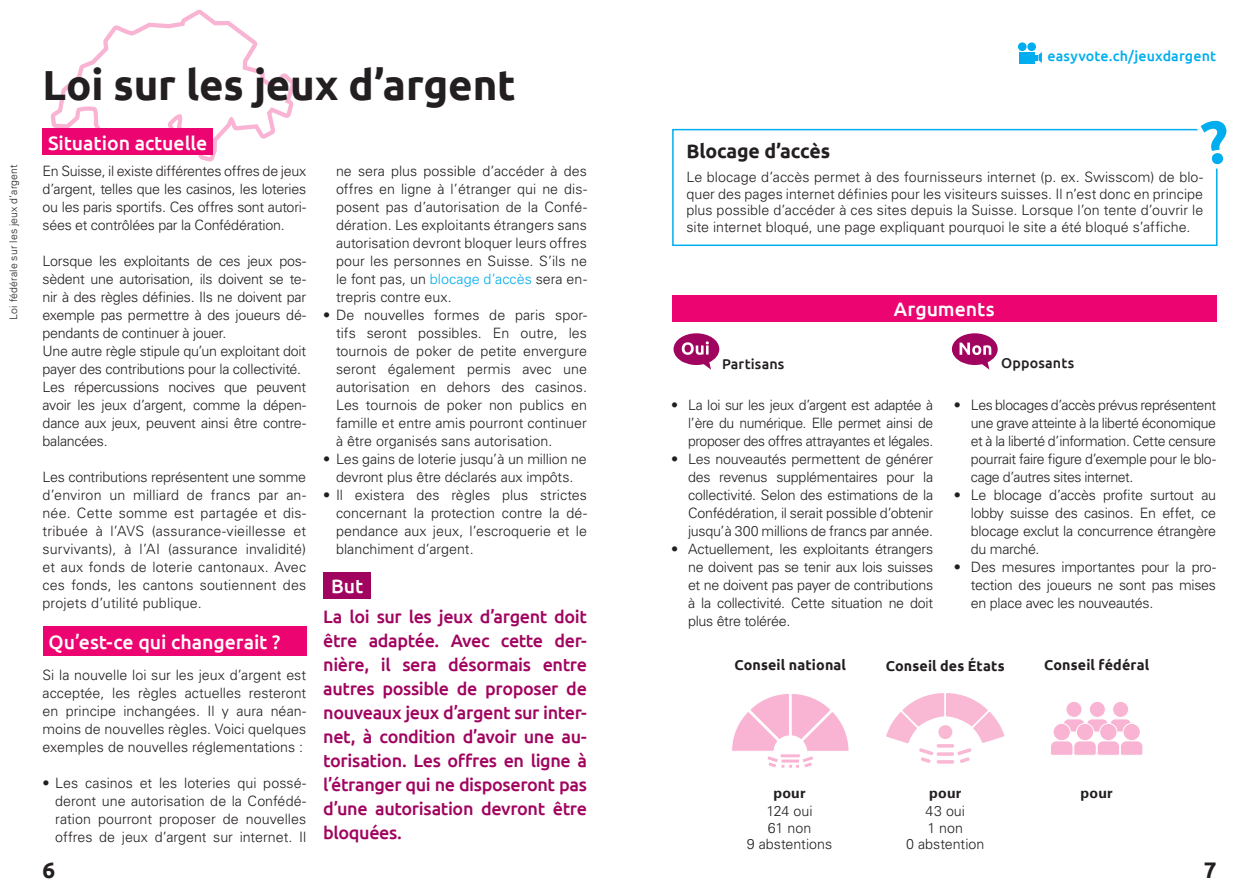
<style>
.page{position:relative;width:1259px;height:893px;background:#fff}
.page>*{position:absolute;margin:0;border:0;box-sizing:border-box;transform-origin:0 0}
.Kurztitel{font:700 42px "Ubuntu";letter-spacing:-.005em;color:#231f20}
.t1{font:700 22.5px "Ubuntu";color:#231f20}
.Untertitel{font:500 19.5px "Ubuntu";letter-spacing:-.005em;color:#fff}
.Titel_Infobox{font:700 19.5px "Ubuntu";letter-spacing:-.01em;color:#231f20}
.Ziel{font:500 18px/24px "Ubuntu";letter-spacing:-.02em;color:#a0045e;text-align:justify}
.Infobox_Text{font:300 14.25px/18px "Univers LT Std";letter-spacing:-.01em;color:#231f20;text-align:justify}
.Fliesstext{font:300 14.25px/18px "Univers LT Std";letter-spacing:-.015em;color:#231f20;text-align:justify}
.Pro_Kontra{font:300 14.25px/18px "Univers LT Std";color:#231f20;text-align:justify}
.Regierung_GegnerInne{font:700 14.25px "Ubuntu";letter-spacing:.01em;color:#231f20}
.Regierungsmeinung_Ja{font:300 14.25px "Univers LT Std";color:#231f20}
.Links{font:500 14.25px "Ubuntu";letter-spacing:.01em;color:#00aeef}
.Regierung_GegnerInne-2{font:500 14.25px "Ubuntu";letter-spacing:.01em;color:#231f20}
.dafür_dagegen{font:700 14.25px "Univers LT Std";letter-spacing:.01em;color:#231f20}
.Offizieller_Titel{font:300 10.5px "Univers LT Std";letter-spacing:.015em;color:#231f20}
.s1{color:#00aeef}
</style>
<div class="page">
<svg style="left:51px;top:10px;width:244px;height:152px"></svg>
<div style="left:43px;top:129px;width:170px;height:26px;background:#ec0570"></div>
<div style="left:43px;top:626px;width:263px;height:30px;background:#ec0570"></div>
<div style="left:323px;top:572px;width:48px;height:27px;background:#a0045e"></div>
<svg style="left:952px;top:333px;width:45px;height:37px"></svg>
<div style="left:672px;top:295px;width:544px;height:27px;background:#ec0570"></div>
<svg style="left:732px;top:694px;width:117px;height:74px"></svg>
<svg style="left:886px;top:693px;width:118px;height:71px"></svg>
<svg style="left:673px;top:333px;width:46px;height:37px"></svg>
<svg style="left:1066px;top:701px;width:16px;height:16px"></svg>
<div style="left:1065px;top:701px;width:17px;height:17px;border:1px solid #fff;border-radius:50%"></div>
<svg style="left:1089px;top:701px;width:16px;height:16px"></svg>
<div style="left:1089px;top:701px;width:16px;height:17px;border:1px solid #fff;border-radius:50%"></div>
<svg style="left:1112px;top:701px;width:16px;height:16px"></svg>
<div style="left:1112px;top:701px;width:17px;height:17px;border:1px solid #fff;border-radius:50%"></div>
<svg style="left:1064px;top:719px;width:67px;height:13px"></svg>
<svg style="left:1053px;top:723px;width:17px;height:18px"></svg>
<div style="left:1052px;top:723px;width:18px;height:18px;border:1px solid #fff;border-radius:50%"></div>
<svg style="left:1076px;top:723px;width:18px;height:18px"></svg>
<svg style="left:1099px;top:723px;width:18px;height:18px"></svg>
<svg style="left:1123px;top:723px;width:17px;height:18px"></svg>
<div style="left:1122px;top:723px;width:18px;height:18px;border:1px solid #fff;border-radius:50%"></div>
<svg style="left:1051px;top:740px;width:92px;height:15px"></svg>
<div style="left:1019px;top:52px;width:15px;height:11px;background:#00aeef"></div>
<svg style="left:1035px;top:52px;width:7px;height:11px"></svg>
<div style="left:1027px;top:42px;width:9px;height:9px;background:#00aeef;border-radius:50%"></div>
<div style="left:1018px;top:42px;width:8px;height:9px;background:#00aeef;border-radius:50%"></div>
<div style="left:672px;top:129px;width:545px;height:117px;border:2px solid #00aeef"></div>
<svg style="left:1189px;top:128px;width:29px;height:119px"></svg>
<p class="Kurztitel" style="left:43px;top:59px;width:475px">Loi sur les jeux d’argent</p>
<p class="Untertitel" style="left:48px;top:130px;width:161px">Situation actuelle</p>
<p class="Offizieller_Titel" style="left:7px;top:320px;width:157px;rotate:-90deg">Loi fédérale sur les jeux d’argent</p>
<p class="Fliesstext" style="left:43px;top:162px;width:265px">En Suisse, il existe différentes offres de jeux d’argent, telles que les casinos, les loteries ou les paris sportifs. Ces offres sont autori&shy;sées et contrôlées par la Confédération.</p>
<p class="Fliesstext" style="left:43px;top:252px;width:265px">Lorsque les exploitants de ces jeux pos&shy;sèdent une autorisation, ils doivent se te&shy;nir à des règles définies. Ils ne doivent par exemple pas permettre à des joueurs dé&shy;pendants de continuer à jouer.</p>
<p class="Fliesstext" style="left:43px;top:342px;width:265px">Une autre règle stipule qu’un exploitant doit payer des contributions pour la collectivité.</p>
<p class="Fliesstext" style="left:43px;top:378px;width:265px">Les répercussions nocives que peuvent avoir les jeux d’argent, comme la dépen&shy;dance aux jeux, peuvent ainsi être contre&shy;balancées.</p>
<p class="Fliesstext" style="left:43px;top:468px;width:265px">Les contributions représentent une somme d’environ un milliard de francs par an&shy;née. Cette somme est partagée et dis&shy;tribuée à l’AVS (assurance-vieillesse et survivants), à l’AI (assurance invalidité) et aux fonds de loterie cantonaux. Avec ces fonds, les cantons soutiennent des projets d’utilité publique.</p>
<p class="Untertitel" style="left:48px;top:629px;width:233px">Qu’est-ce qui changerait ?</p>
<p class="Pro_Kontra" style="left:43px;top:666px;width:265px">Si la nouvelle loi sur les jeux d’argent est acceptée, les règles actuelles resteront en principe inchangées. Il y aura néan&shy;moins de nouvelles règles. Voici quelques exemples de nouvelles réglementations :</p>
<p class="Infobox_Text" style="left:55px;top:774px;width:252px;text-indent:-13px">• Les casinos et les loteries qui possé&shy;deront une autorisation de la Confédé&shy;ration pourront proposer de nouvelles offres de jeux d’argent sur internet. Il</p>
<p class="Infobox_Text" style="left:336px;top:162px;width:252px">ne sera plus possible d’accéder à des offres en ligne à l’étranger qui ne dis&shy;posent pas d’autorisation de la Confé&shy;dération. Les exploitants étrangers sans autorisation devront bloquer leurs offres pour les personnes en Suisse. S’ils ne le font pas, un <span class="s1">blocage d’accès</span> sera en&shy;trepris contre eux.</p>
<p class="Infobox_Text" style="left:336px;top:306px;width:252px;text-indent:-13px">• De nouvelles formes de paris spor&shy;tifs seront possibles. En outre, les tournois de poker de petite envergure seront également permis avec une autorisation en dehors des casinos.<br>Les tournois de poker non publics en famille et entre amis pourront continuer à être organisés sans autorisation.</p>
<p class="Infobox_Text" style="left:323px;top:450px;width:265px;text-align:center">• Les gains de loterie jusqu’à un million ne devront plus être déclarés aux impôts.</p>
<p class="Infobox_Text" style="left:336px;top:486px;width:252px;text-indent:-13px">• Il existera des règles plus strictes concernant la protection contre la dé&shy;pendance aux jeux, l’escroquerie et le blanchiment d’argent.</p>
<p class="Untertitel" style="left:331px;top:574px;width:34px">But</p>
<p class="Ziel" style="left:323px;top:604px;width:265px">La loi sur les jeux d’argent doit être adaptée. Avec cette der&shy;nière, il sera désormais entre autres possible de proposer de nouveaux jeux d’argent sur inter&shy;net, à condition d’avoir une au&shy;torisation. Les offres en ligne à l’étranger qui ne disposeront pas d’une autorisation devront être bloquées.</p>
<p class="Links" style="left:1047px;top:47px;width:170px">easyvote.ch/jeuxdargent</p>
<p class="Titel_Infobox" style="left:686px;top:140px;width:145px">Blocage d’accès</p>
<p class="Infobox_Text" style="left:686px;top:169px;width:518px;line-height:16.5px">Le blocage d’accès permet à des fournisseurs internet (p. ex. Swisscom) de blo&shy;quer des pages internet définies pour les visiteurs suisses. Il n’est donc en principe plus possible d’accéder à ces sites depuis la Suisse. Lorsque l’on tente d’ouvrir le site internet bloqué, une page expliquant pourquoi le site a été bloqué s’affiche.</p>
<p class="Untertitel" style="left:894px;top:297px;width:102px">Arguments</p>
<p class="Regierung_GegnerInne-2" style="left:722px;top:355px;width:64px">Partisans</p>
<p class="Regierung_GegnerInne-2" style="left:1001px;top:354px;width:75px">Opposants</p>
<p class="Infobox_Text" style="left:688px;top:396px;width:247px;text-indent:-17px">• La loi sur les jeux d’argent est adaptée à l’ère du numérique. Elle permet ainsi de proposer des offres attrayantes et légales.</p>
<p class="Infobox_Text" style="left:688px;top:450px;width:247px;text-indent:-17px">• Les nouveautés permettent de générer des revenus supplémentaires pour la collectivité. Selon des estimations de la Confédération, il serait possible d’obtenir jusqu’à 300 millions de francs par année.</p>
<p class="Infobox_Text" style="left:688px;top:540px;width:247px;text-indent:-17px">• Actuellement, les exploitants étrangers ne doivent pas se tenir aux lois suisses et ne doivent pas payer de contributions à la collectivité. Cette situation ne doit plus être tolérée.</p>
<p class="Infobox_Text" style="left:971px;top:396px;width:247px;text-indent:-17px">• Les blocages d’accès prévus représentent une grave atteinte à la liberté économique et à la liberté d’information. Cette censure pourrait faire figure d’exemple pour le blo&shy;cage d’autres sites internet.</p>
<p class="Infobox_Text" style="left:971px;top:486px;width:247px;text-indent:-17px">• Le blocage d’accès profite surtout au lobby suisse des casinos. En effet, ce blocage exclut la concurrence étrangère du marché.</p>
<p class="Infobox_Text" style="left:971px;top:558px;width:247px;text-indent:-17px">• Des mesures importantes pour la pro&shy;tection des joueurs ne sont pas mises en place avec les nouveautés.</p>
<p class="Regierung_GegnerInne" style="left:734px;top:656px;width:113px">Conseil national</p>
<p class="Regierung_GegnerInne" style="left:886px;top:657px;width:120px">Conseil des États</p>
<p class="Regierung_GegnerInne" style="left:1044px;top:656px;width:107px">Conseil fédéral</p>
<p class="dafür_dagegen" style="left:773px;top:784px;width:34px">pour</p>
<p class="Regierungsmeinung_Ja" style="left:766px;top:803px;width:47px">124 oui</p>
<p class="Regierungsmeinung_Ja" style="left:768px;top:819px;width:45px">61 non</p>
<p class="Regierungsmeinung_Ja" style="left:747px;top:836px;width:87px">9 abstentions</p>
<p class="dafür_dagegen" style="left:929px;top:784px;width:34px">pour</p>
<p class="dafür_dagegen" style="left:1080px;top:785px;width:34px">pour</p>
<p class="Regierungsmeinung_Ja" style="left:925px;top:803px;width:41px">43 oui</p>
<p class="Regierungsmeinung_Ja" style="left:927px;top:819px;width:37px">1 non</p>
<p class="Regierungsmeinung_Ja" style="left:906px;top:836px;width:80px">0 abstention</p>
<p class="t1" style="left:43px;top:857px;width:14px">6</p>
<p class="t1" style="left:1203px;top:857px;width:14px">7</p>
</div>
